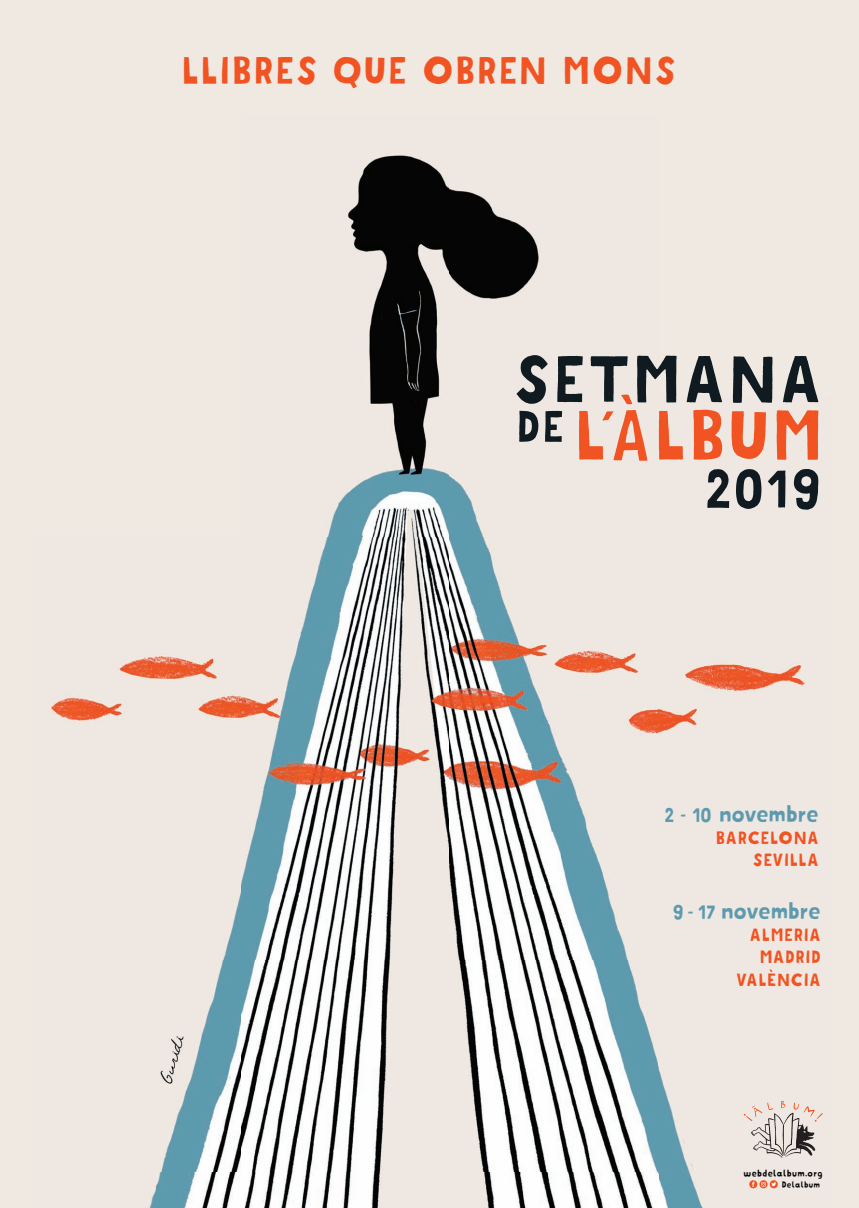
<style>
.page{position:relative;width:859px;height:1208px;background:#fff}
.page>*{position:absolute;margin:0;border:0;box-sizing:border-box;transform-origin:0 0}
.t1{font:39.8px "Mrs Lollipop Fill";color:#f15422}
.t2{font:24.6px "Mrs Lollipop Fill";letter-spacing:-.05em;color:#5d9aae}
.t3{font:18.4px/22.1px "Mrs Lollipop Fill";color:#f15422;text-align:right}
.t4{font:10px "Mrs Lollipop Fill";color:#040504}
.t5{font:9px "Mrs Lollipop Fill";color:#040504}
.s1{font-size:20.2px}
</style>
<div class="page">
<div style="left:0;top:0;width:859px;height:1207px;background:#f0e9e2"></div>
<img style="left:51px;top:155px;width:768px;height:1052px">
<svg style="left:744px;top:1100px;width:79px;height:57px"></svg>
<svg style="left:759px;top:1180px;width:9px;height:8px"></svg>
<div style="left:749px;top:1180px;width:8px;height:8px;background:#f15422;border-radius:50%"></div>
<svg style="left:752px;top:1181px;width:3px;height:5px"></svg>
<svg style="left:770px;top:1180px;width:8px;height:8px"></svg>
<svg style="left:761px;top:1181px;width:15px;height:5px"></svg>
<svg style="left:733px;top:356px;width:39px;height:47px"></svg>
<svg style="left:783px;top:356px;width:35px;height:46px"></svg>
<svg style="left:516px;top:355px;width:206px;height:106px"></svg>
<svg style="left:732px;top:411px;width:34px;height:48px"></svg>
<svg style="left:777px;top:410px;width:41px;height:50px"></svg>
<svg style="left:707px;top:469px;width:22px;height:39px"></svg>
<svg style="left:736px;top:469px;width:25px;height:40px"></svg>
<svg style="left:768px;top:470px;width:17px;height:37px"></svg>
<svg style="left:794px;top:469px;width:24px;height:41px"></svg>
<h1 class="t1" style="left:182px;top:45px;width:497px">LLIBRES QUE OBREN MONS</h1>
<h2 class="t2" style="left:664px;top:798px;width:156px"><span class="s1">2 - 10</span> novembre</h2>
<p class="t3" style="left:716px;top:827px;width:105px">BARCELONA<br>SEVILLA</p>
<h2 class="t2" style="left:673px;top:895px;width:150px"><span class="s1">9 - 17</span> novembre</h2>
<p class="t3" style="left:737px;top:924px;width:86px">ALMERIA<br>MADRID<br>VALÈNCIA</p>
<p class="t4" style="left:743px;top:1167px;width:81px">webdelalbum.org</p>
<p class="t5" style="left:782px;top:1179px;width:40px">Delalbum</p>
</div>
